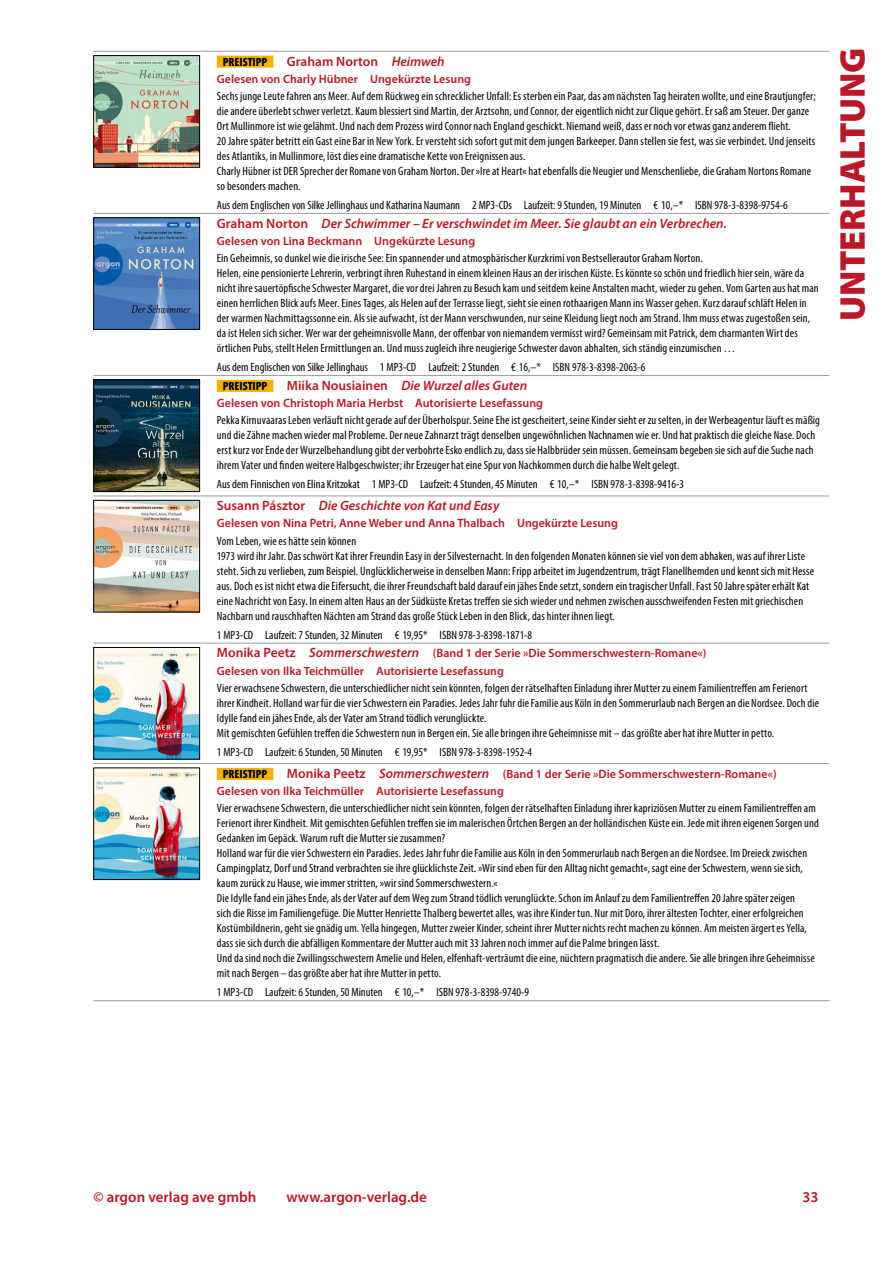
<style>
.page{position:relative;width:893px;height:1263px;background:#fff}
.page>*{position:absolute;margin:0;border:0;box-sizing:border-box;transform-origin:0 0}
.t1{font:900 36px "Myriad Pro";letter-spacing:-.01em;color:#b81827}
.t2{font:600 15px "Myriad Pro";color:#b81827}
.t3{font:italic 600 13.5px "Myriad Pro";color:#b81827}
.t4{font:600 13.5px "Myriad Pro";color:#b81827}
.t5{font:condensed 12px/15px "Myriad Pro";letter-spacing:.01em;color:#000}
.t6{font:600 12px/17.1px "Myriad Pro";color:#b81827}
.t7{font:900 condensed 12px "Myriad Pro";color:#000}
.s1{font-style:italic}
.s2{font-style:normal}
.s3{font-weight:600;font-stretch:normal;font-size:13.5px;color:#b81827}
.s4{font-weight:600;font-style:italic;font-stretch:normal;font-size:13.5px;color:#b81827}
.s5{font-weight:600;font-stretch:normal;color:#b81827}
.s6{font-size:13.5px}
.s7{font-style:italic;font-size:13.5px}
</style>
<div class="page">
<hr style="left:94px;top:51px;width:106px;height:1px;background:#9d9d9c">
<hr style="left:200px;top:51px;width:629px;height:1px;background:#9d9d9c">
<hr style="left:94px;top:213px;width:106px;height:1px;background:#9d9d9c">
<hr style="left:200px;top:213px;width:629px;height:1px;background:#9d9d9c">
<hr style="left:94px;top:375px;width:106px;height:1px;background:#9d9d9c">
<hr style="left:200px;top:375px;width:629px;height:1px;background:#9d9d9c">
<hr style="left:94px;top:496px;width:106px;height:1px;background:#9d9d9c">
<hr style="left:200px;top:496px;width:629px;height:1px;background:#9d9d9c">
<hr style="left:94px;top:643px;width:106px;height:1px;background:#9d9d9c">
<hr style="left:200px;top:643px;width:629px;height:1px;background:#9d9d9c">
<hr style="left:94px;top:763px;width:106px;height:1px;background:#9d9d9c">
<hr style="left:200px;top:763px;width:629px;height:1px;background:#9d9d9c">
<hr style="left:94px;top:1000px;width:106px;height:1px;background:#9d9d9c">
<hr style="left:200px;top:1000px;width:629px;height:1px;background:#9d9d9c">
<img style="left:96px;top:57px;width:102px;height:108px">
<div style="left:94px;top:55px;width:106px;height:112px;border:1px solid #000"></div>
<div style="left:217px;top:56px;width:56px;height:12px;background:#f7b000"></div>
<img style="left:96px;top:220px;width:102px;height:108px">
<div style="left:94px;top:218px;width:106px;height:112px;border:1px solid #000"></div>
<img style="left:96px;top:382px;width:102px;height:108px">
<div style="left:94px;top:380px;width:106px;height:112px;border:1px solid #000"></div>
<div style="left:217px;top:380px;width:56px;height:12px;background:#f7b000"></div>
<img style="left:96px;top:502px;width:102px;height:108px">
<div style="left:94px;top:500px;width:106px;height:112px;border:1px solid #000"></div>
<img style="left:96px;top:649px;width:102px;height:108px">
<div style="left:94px;top:647px;width:106px;height:112px;border:1px solid #000"></div>
<img style="left:96px;top:770px;width:102px;height:108px">
<div style="left:94px;top:768px;width:106px;height:112px;border:1px solid #000"></div>
<div style="left:217px;top:768px;width:56px;height:12px;background:#f7b000"></div>
<p class="t7" style="left:223px;top:54px;width:46px">PREISTIPP</p>
<p class="t4" style="left:287px;top:52px;width:159px">Graham Norton <span class="s1">Heimweh</span></p>
<p class="t6" style="left:217px;top:70px;width:256px">Gelesen von Charly Hübner Ungekürzte Lesung</p>
<p class="t5" style="left:217px;top:88px;width:600px">Sechs junge Leute fahren ans Meer. Auf dem Rückweg ein schrecklicher Unfall: Es sterben ein Paar, das am nächsten Tag heiraten wollte, und eine Brautjungfer; die andere überlebt schwer verletzt. Kaum blessiert sind Martin, der Arztsohn, und Connor, der eigentlich nicht zur Clique gehört. Er saß am Steuer. Der ganze Ort Mullinmore ist wie gelähmt. Und nach dem Prozess wird Connor nach England geschickt. Niemand weiß, dass er noch vor etwas ganz anderem flieht.<br>20 Jahre später betritt ein Gast eine Bar in New York. Er versteht sich sofort gut mit dem jungen Barkeeper. Dann stellen sie fest, was sie verbindet. Und jenseits des Atlantiks, in Mullinmore, löst dies eine dramatische Kette von Ereignissen aus.<br>Charly Hübner ist DER Sprecher der Romane von Graham Norton. Der »Ire at Heart« hat ebenfalls die Neugier und Menschenliebe, die Graham Nortons Romane so besonders machen.</p>
<p class="t5" style="left:217px;top:198px;width:572px">Aus dem Englischen von Silke Jellinghaus und Katharina Naumann 2 MP3-CDs Laufzeit: 9 Stunden, 19 Minuten € 10,–* ISBN 978‑3‑8398‑9754‑6</p>
<p class="t3" style="left:217px;top:215px;width:512px"><span class="s2">Graham Norton</span> Der Schwimmer – Er verschwindet im Meer. Sie glaubt an ein Verbrechen.</p>
<p class="t6" style="left:217px;top:232px;width:260px">Gelesen von Lina Beckmann Ungekürzte Lesung</p>
<p class="t5" style="left:217px;top:250px;width:603px">Ein Geheimnis, so dunkel wie die irische See: Ein spannender und atmosphärischer Kurzkrimi von Bestsellerautor Graham Norton.<br>Helen, eine pensionierte Lehrerin, verbringt ihren Ruhestand in einem kleinen Haus an der irischen Küste. Es könnte so schön und friedlich hier sein, wäre da nicht ihre sauertöpfische Schwester Margaret, die vor drei Jahren zu Besuch kam und seitdem keine Anstalten macht, wieder zu gehen. Vom Garten aus hat man einen herrlichen Blick aufs Meer. Eines Tages, als Helen auf der Terrasse liegt, sieht sie einen rothaarigen Mann ins Wasser gehen. Kurz darauf schläft Helen in der warmen Nachmittagssonne ein. Als sie aufwacht, ist der Mann verschwunden, nur seine Kleidung liegt noch am Strand. Ihm muss etwas zugestoßen sein, da ist Helen sich sicher. Wer war der geheimnisvolle Mann, der offenbar von niemandem vermisst wird? Gemeinsam mit Patrick, dem charmanten Wirt des örtlichen Pubs, stellt Helen Ermittlungen an. Und muss zugleich ihre neugierige Schwester davon abhalten, sich ständig einzumischen …</p>
<p class="t5" style="left:217px;top:360px;width:430px">Aus dem Englischen von Silke Jellinghaus 1 MP3-CD Laufzeit: 2 Stunden € 16,–* ISBN 978‑3‑8398‑2063‑6</p>
<p class="t7" style="left:223px;top:378px;width:46px">PREISTIPP</p>
<p class="t3" style="left:287px;top:377px;width:242px"><span class="s2">Miika Nousiainen</span> Die Wurzel alles Guten</p>
<p class="t6" style="left:217px;top:394px;width:328px">Gelesen von Christoph Maria Herbst Autorisierte Lesefassung</p>
<p class="t5" style="left:217px;top:413px;width:605px">Pekka Kirnuvaaras Leben verläuft nicht gerade auf der Überholspur. Seine Ehe ist gescheitert, seine Kinder sieht er zu selten, in der Werbeagentur läuft es mäßig und die Zähne machen wieder mal Probleme. Der neue Zahnarzt trägt denselben ungewöhnlichen Nachnamen wie er. Und hat praktisch die gleiche Nase. Doch erst kurz vor Ende der Wurzelbehandlung gibt der verbohrte Esko endlich zu, dass sie Halbbrüder sein müssen. Gemeinsam begeben sie sich auf die Suche nach ihrem Vater und finden weitere Halbgeschwister; ihr Erzeuger hat eine Spur von Nachkommen durch die halbe Welt gelegt.</p>
<p class="t5" style="left:217px;top:477px;width:469px">Aus dem Finnischen von Elina Kritzokat 1 MP3-CD Laufzeit: 4 Stunden, 45 Minuten € 10,–* ISBN 978‑3‑8398‑9416‑3</p>
<p class="t3" style="left:217px;top:497px;width:284px"><span class="s2">Susann Pásztor</span> Die Geschichte von Kat und Easy</p>
<p class="t6" style="left:217px;top:515px;width:403px">Gelesen von Nina Petri, Anne Weber und Anna Thalbach Ungekürzte Lesung</p>
<p class="t5" style="left:217px;top:533px;width:599px">Vom Leben, wie es hätte sein können<br>1973 wird ihr Jahr. Das schwört Kat ihrer Freundin Easy in der Silvesternacht. In den folgenden Monaten können sie viel von dem abhaken, was auf ihrer Liste steht. Sich zu verlieben, zum Beispiel. Unglücklicherweise in denselben Mann: Fripp arbeitet im Jugendzentrum, trägt Flanellhemden und kennt sich mit Hesse aus. Doch es ist nicht etwa die Eifersucht, die ihrer Freundschaft bald darauf ein jähes Ende setzt, sondern ein tragischer Unfall. Fast 50 Jahre später erhält Kat eine Nachricht von Easy. In einem alten Haus an der Südküste Kretas treffen sie sich wieder und nehmen zwischen ausschweifenden Festen mit griechischen Nachbarn und rauschhaften Nächten am Strand das große Stück Leben in den Blick, das hinter ihnen liegt.</p>
<p class="t5" style="left:217px;top:625px;width:491px;line-height:18.6px">1 MP3-CD Laufzeit: 7 Stunden, 32 Minuten € 19,95* ISBN 978‑3‑8398‑1871‑8<br><span class="s3">Monika Peetz</span> <span class="s4">Sommerschwestern</span> <span class="s5">(Band 1 der Serie »Die Sommerschwestern-Romane«)</span></p>
<p class="t6" style="left:217px;top:662px;width:289px">Gelesen von Ilka Teichmüller Autorisierte Lesefassung</p>
<p class="t5" style="left:217px;top:680px;width:604px">Vier erwachsene Schwestern, die unterschiedlicher nicht sein könnten, folgen der rätselhaften Einladung ihrer Mutter zu einem Familientreffen am Ferienort ihrer Kindheit. Holland war für die vier Schwestern ein Paradies. Jedes Jahr fuhr die Familie aus Köln in den Sommerurlaub nach Bergen an die Nordsee. Doch die Idylle fand ein jähes Ende, als der Vater am Strand tödlich verunglückte.<br>Mit gemischten Gefühlen treffen die Schwestern nun in Bergen ein. Sie alle bringen ihre Geheimnisse mit – das größte aber hat ihre Mutter in petto.</p>
<p class="t5" style="left:217px;top:744px;width:317px">1 MP3-CD Laufzeit: 6 Stunden, 50 Minuten € 19,95* ISBN 978‑3‑8398‑1952‑4</p>
<p class="t7" style="left:223px;top:766px;width:46px">PREISTIPP</p>
<p class="t6" style="left:217px;top:765px;width:561px;text-indent:70px"><span class="s6">Monika Peetz</span> <span class="s7">Sommerschwestern</span> (Band 1 der Serie »Die Sommerschwestern-Romane«)<br>Gelesen von Ilka Teichmüller Autorisierte Lesefassung</p>
<p class="t5" style="left:217px;top:800px;width:604px">Vier erwachsene Schwestern, die unterschiedlicher nicht sein könnten, folgen der rätselhaften Einladung ihrer kapriziösen Mutter zu einem Familientreffen am Ferienort ihrer Kindheit. Mit gemischten Gefühlen treffen sie im malerischen Örtchen Bergen an der holländischen Küste ein. Jede mit ihren eigenen Sorgen und Gedanken im Gepäck. Warum ruft die Mutter sie zusammen?<br>Holland war für die vier Schwestern ein Paradies. Jedes Jahr fuhr die Familie aus Köln in den Sommerurlaub nach Bergen an die Nordsee. Im Dreieck zwischen Campingplatz, Dorf und Strand verbrachten sie ihre glücklichste Zeit. »Wir sind eben für den Alltag nicht gemacht«, sagt eine der Schwestern, wenn sie sich, kaum zurück zu Hause, wie immer stritten, »wir sind Sommerschwestern.«<br>Die Idylle fand ein jähes Ende, als der Vater auf dem Weg zum Strand tödlich verunglückte. Schon im Anlauf zu dem Familientreffen 20 Jahre später zeigen<br>sich die Risse im Familiengefüge. Die Mutter Henriette Thalberg bewertet alles, was ihre Kinder tun. Nur mit Doro, ihrer ältesten Tochter, einer erfolgreichen Kostümbildnerin, geht sie gnädig um. Yella hingegen, Mutter zweier Kinder, scheint ihrer Mutter nichts recht machen zu können. Am meisten ärgert es Yella, dass sie sich durch die abfälligen Kommentare der Mutter auch mit 33 Jahren noch immer auf die Palme bringen lässt.<br>Und da sind noch die Zwillingsschwestern Amelie und Helen, elfenhaft-verträumt die eine, nüchtern pragmatisch die andere. Sie alle bringen ihre Geheimnisse mit nach Bergen – das größte aber hat ihre Mutter in petto.</p>
<p class="t5" style="left:217px;top:985px;width:314px">1 MP3-CD Laufzeit: 6 Stunden, 50 Minuten € 10,–* ISBN 978‑3‑8398‑9740‑9</p>
<h1 class="t1" style="left:828px;top:321px;width:275px;rotate:-90deg">UNTERHALTUNG</h1>
<p class="t2" style="left:94px;top:1187px;width:164px">© argon verlag ave gmbh</p>
<p class="t2" style="left:286px;top:1187px;width:142px">www.argon-verlag.de</p>
<p class="t2" style="left:802px;top:1187px;width:18px">33</p>
</div>
